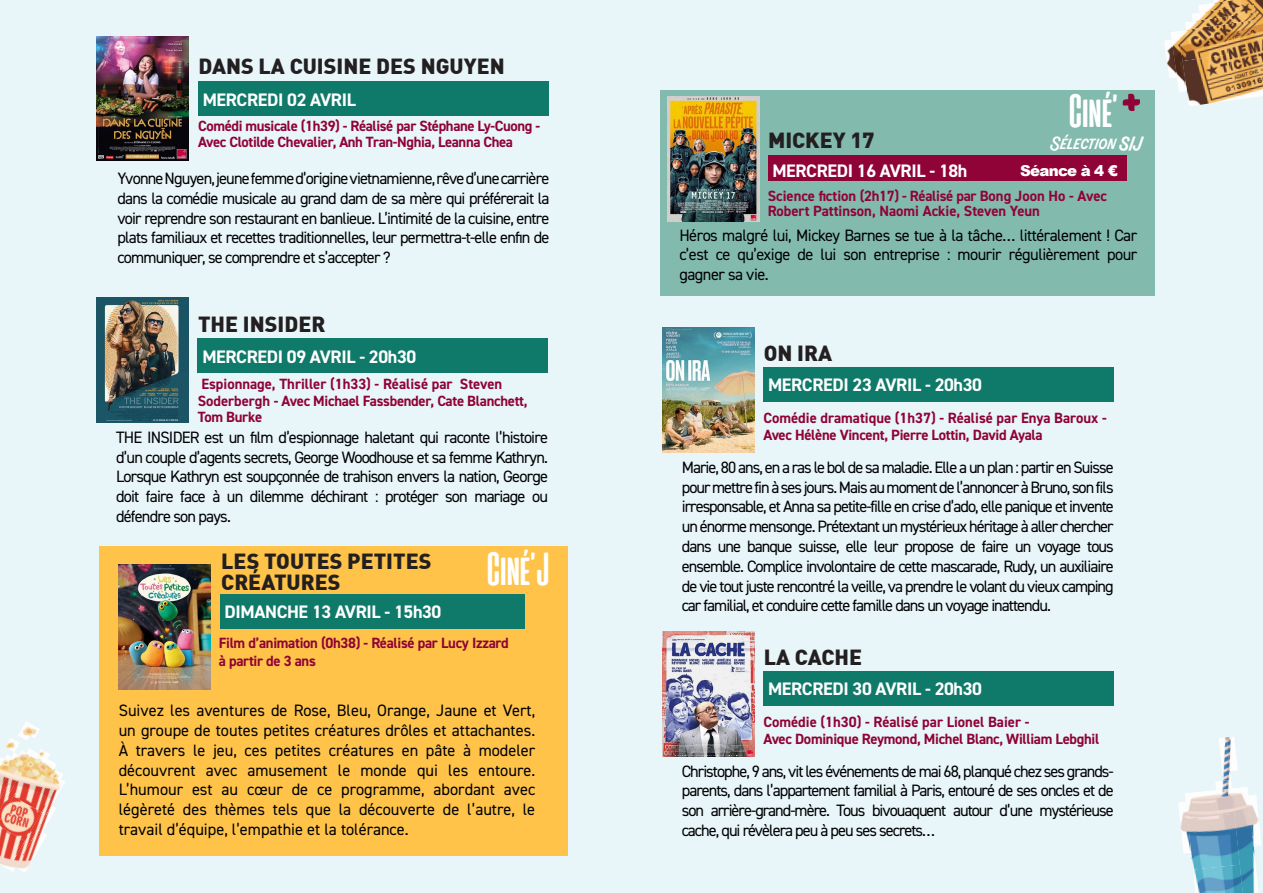
<style>
.page{position:relative;width:1263px;height:893px;background:#e8f6f9}
.page>*{position:absolute;margin:0;border:0;box-sizing:border-box;transform-origin:0 0}
.t1{font:700 81px "Cinematografica";color:#8f0336}
.t2{font:700 46.2px "Cinematografica";color:#fff}
.t3{font:900 21.45px/21px "DIN";color:#231f20}
.t4{font:700 18.15px "DIN2014";letter-spacing:-.02em;color:#fff}
.t5{font:700 18px "Alkaline Caps";color:#fff}
.t6{font:16.5px/19.8px "DIN2014";letter-spacing:-.05em;color:#000002;text-align:justify}
.t7{font:900 15px "Arial";letter-spacing:-.05em;color:#fff}
.t8{font:700 14.85px/16.5px "DIN2014";letter-spacing:-.02em;color:#8f0336}
.t9{font:700 14.85px/15px "DIN2014";color:#8f0336}
.s1{font-weight:800}
</style>
<div class="page">
<img style="left:97px;top:298px;width:92px;height:124px">
<div style="left:198px;top:338px;width:350px;height:35px;background:#0f7a6a"></div>
<img style="left:0;top:841px;width:8px;height:28px">
<img style="left:8px;top:781px;width:57px;height:91px">
<img style="left:16px;top:832px;width:31px;height:40px">
<img style="left:26px;top:748px;width:8px;height:20px">
<img style="left:0;top:751px;width:26px;height:45px">
<img style="left:0;top:796px;width:42px;height:45px">
<img style="left:0;top:752px;width:19px;height:36px">
<img style="left:38px;top:812px;width:18px;height:20px">
<img style="left:0;top:754px;width:12px;height:23px">
<img style="left:14px;top:768px;width:44px;height:44px">
<svg style="left:0;top:757px;width:4px;height:10px"></svg>
<img style="left:30px;top:753px;width:27px;height:25px">
<img style="left:49px;top:769px;width:14px;height:15px">
<img style="left:5px;top:738px;width:15px;height:14px">
<svg style="left:38px;top:749px;width:12px;height:10px"></svg>
<img style="left:18px;top:721px;width:16px;height:20px">
<svg style="left:30px;top:726px;width:10px;height:13px"></svg>
<img style="left:1187px;top:61px;width:43px;height:45px">
<img style="left:1225px;top:28px;width:38px;height:72px">
<img style="left:1257px;top:28px;width:6px;height:43px">
<img style="left:1171px;top:31px;width:16px;height:61px">
<img style="left:1164px;top:39px;width:13px;height:39px">
<img style="left:1178px;top:30px;width:51px;height:31px">
<img style="left:1254px;top:0;width:9px;height:28px">
<img style="left:1185px;top:12px;width:71px;height:18px">
<img style="left:1192px;top:5px;width:63px;height:16px">
<img style="left:1198px;top:0;width:56px;height:13px">
<img style="left:1213px;top:0;width:22px;height:3px">
<img style="left:1193px;top:870px;width:39px;height:23px">
<img style="left:1232px;top:787px;width:27px;height:106px">
<img style="left:1191px;top:814px;width:49px;height:56px">
<img style="left:1178px;top:802px;width:13px;height:51px">
<img style="left:1248px;top:794px;width:13px;height:52px">
<img style="left:1185px;top:788px;width:49px;height:31px">
<img style="left:1215px;top:781px;width:17px;height:9px">
<img style="left:1219px;top:737px;width:12px;height:44px">
<img style="left:1226px;top:737px;width:12px;height:34px">
<div style="left:99px;top:546px;width:469px;height:310px;background:#fec348"></div>
<img style="left:118px;top:565px;width:93px;height:125px">
<div style="left:220px;top:594px;width:304px;height:34px;background:#0f7a6a"></div>
<img style="left:662px;top:328px;width:92px;height:124px">
<div style="left:763px;top:367px;width:351px;height:35px;background:#0f7a6a"></div>
<div style="left:198px;top:81px;width:350px;height:35px;background:#0f7a6a"></div>
<img style="left:97px;top:36px;width:92px;height:125px">
<div style="left:660px;top:90px;width:494px;height:206px;background:#82baad"></div>
<img style="left:668px;top:96px;width:92px;height:125px">
<div style="left:769px;top:156px;width:358px;height:25px;background:#8f0336"></div>
<img style="left:662px;top:631px;width:92px;height:125px">
<div style="left:763px;top:671px;width:351px;height:34px;background:#0f7a6a"></div>
<p class="t3" style="left:198px;top:54px;width:308px">DANS LA CUISINE DES NGUYEN</p>
<p class="t4" style="left:203px;top:87px;width:155px">MERCREDI 02 AVRIL</p>
<p class="t8" style="left:198px;top:117px;width:344px">Comédi musicale (1h39) - Réalisé par Stéphane Ly-Cuong -<br>Avec Clotilde Chevalier, Anh Tran-Nghia, Leanna Chea</p>
<p class="t6" style="left:118px;top:168px;width:433px">Yvonne Nguyen, jeune femme d’origine vietnamienne, rêve d’une carrière dans la comédie musicale au grand dam de sa mère qui préférerait la voir reprendre son restaurant en banlieue. L’intimité de la cuisine, entre plats familiaux et recettes traditionnelles, leur permettra-t-elle enfin de communiquer, se comprendre et s’accepter ?</p>
<p class="t3" style="left:198px;top:313px;width:129px">THE INSIDER</p>
<p class="t4" style="left:202px;top:344px;width:215px">MERCREDI 09 AVRIL - 20h30</p>
<p class="t8" style="left:198px;top:376px;width:331px">Espionnage, Thriller (1h33) - Réalisé par Steven<br>Soderbergh - Avec Michael Fassbender, Cate Blanchett,<br>Tom Burke</p>
<p class="t6" style="left:116px;top:427px;width:433px">THE INSIDER est un film d’espionnage haletant qui raconte l’histoire d’un couple d’agents secrets, George Woodhouse et sa femme Kathryn.<br>Lorsque Kathryn est soupçonnée de trahison envers la nation, George doit faire face à un dilemme déchirant : protéger son mariage ou défendre son pays.</p>
<p class="t3" style="left:221px;top:549px;width:212px">LES TOUTES PETITES<br>CRÉATURES</p>
<p class="t4" style="left:225px;top:600px;width:218px">DIMANCHE 13 AVRIL - 15h30</p>
<p class="t2" style="left:487px;top:544px;width:64px">Ciné’J</p>
<p class="t8" style="left:219px;top:634px;width:291px">Film d’animation (0h38) - Réalisé par Lucy Izzard</p>
<p class="t8" style="left:219px;top:652px;width:99px">à partir de 3 ans</p>
<p class="t6" style="left:119px;top:700px;width:418px">Suivez les aventures de Rose, Bleu, Orange, Jaune et Vert, un groupe de toutes petites créatures drôles et attachantes.<br>À travers le jeu, ces petites créatures en pâte à modeler découvrent avec amusement le monde qui les entoure.<br>L’humour est au cœur de ce programme, abordant avec légèreté des thèmes tels que la découverte de l’autre, le travail d’équipe, l’empathie et la tolérance.</p>
<p class="t3" style="left:768px;top:128px;width:108px">MICKEY 17</p>
<p class="t4" style="left:772px;top:158px;width:197px">MERCREDI 16 AVRIL - 18h</p>
<p class="t2" style="left:1069px;top:87px;width:51px">Ciné’</p>
<p class="t1" style="left:1121px;top:58px;width:22px">+</p>
<p class="t5" style="left:1051px;top:132px;width:93px">SÉLECTION <span class="s1">SIJ</span></p>
<p class="t7" style="left:1020px;top:160px;width:99px">Séance à 4 €</p>
<p class="t9" style="left:768px;top:188px;width:341px">Science fiction (2h17) - Réalisé par Bong Joon Ho - Avec<br>Robert Pattinson, Naomi Ackie, Steven Yeun</p>
<p class="t6" style="left:679px;top:225px;width:459px">Héros malgré lui, Mickey Barnes se tue à la tâche… littéralement ! Car c’est ce qu’exige de lui son entreprise : mourir régulièrement pour gagner sa vie.</p>
<p class="t3" style="left:764px;top:342px;width:70px">ON IRA</p>
<p class="t4" style="left:768px;top:373px;width:215px">MERCREDI 23 AVRIL - 20h30</p>
<p class="t9" style="left:763px;top:410px;width:345px">Comédie dramatique (1h37) - Réalisé par Enya Baroux -</p>
<p class="t8" style="left:763px;top:426px;width:281px">Avec Hélène Vincent, Pierre Lottin, David Ayala</p>
<p class="t6" style="left:682px;top:457px;width:433px">Marie, 80 ans, en a ras le bol de sa maladie. Elle a un plan : partir en Suisse pour mettre fin à ses jours. Mais au moment de l’annoncer à Bruno, son fils irresponsable, et Anna sa petite-fille en crise d’ado, elle panique et invente un énorme mensonge. Prétextant un mystérieux héritage à aller chercher dans une banque suisse, elle leur propose de faire un voyage tous ensemble. Complice involontaire de cette mascarade, Rudy, un auxiliaire de vie tout juste rencontré la veille, va prendre le volant du vieux camping car familial, et conduire cette famille dans un voyage inattendu.</p>
<p class="t3" style="left:764px;top:646px;width:100px">LA CACHE</p>
<p class="t4" style="left:768px;top:677px;width:215px">MERCREDI 30 AVRIL - 20h30</p>
<p class="t9" style="left:763px;top:714px;width:268px">Comédie (1h30) - Réalisé par Lionel Baier -</p>
<p class="t8" style="left:763px;top:730px;width:337px">Avec Dominique Reymond, Michel Blanc, William Lebghil</p>
<p class="t6" style="left:682px;top:761px;width:433px">Christophe, 9 ans, vit les événements de mai 68, planqué chez ses grands&shy;parents, dans l’appartement familial à Paris, entouré de ses oncles et de son arrière-grand-mère. Tous bivouaquent autour d’une mystérieuse cache, qui révèlera peu à peu ses secrets…</p>
</div>
